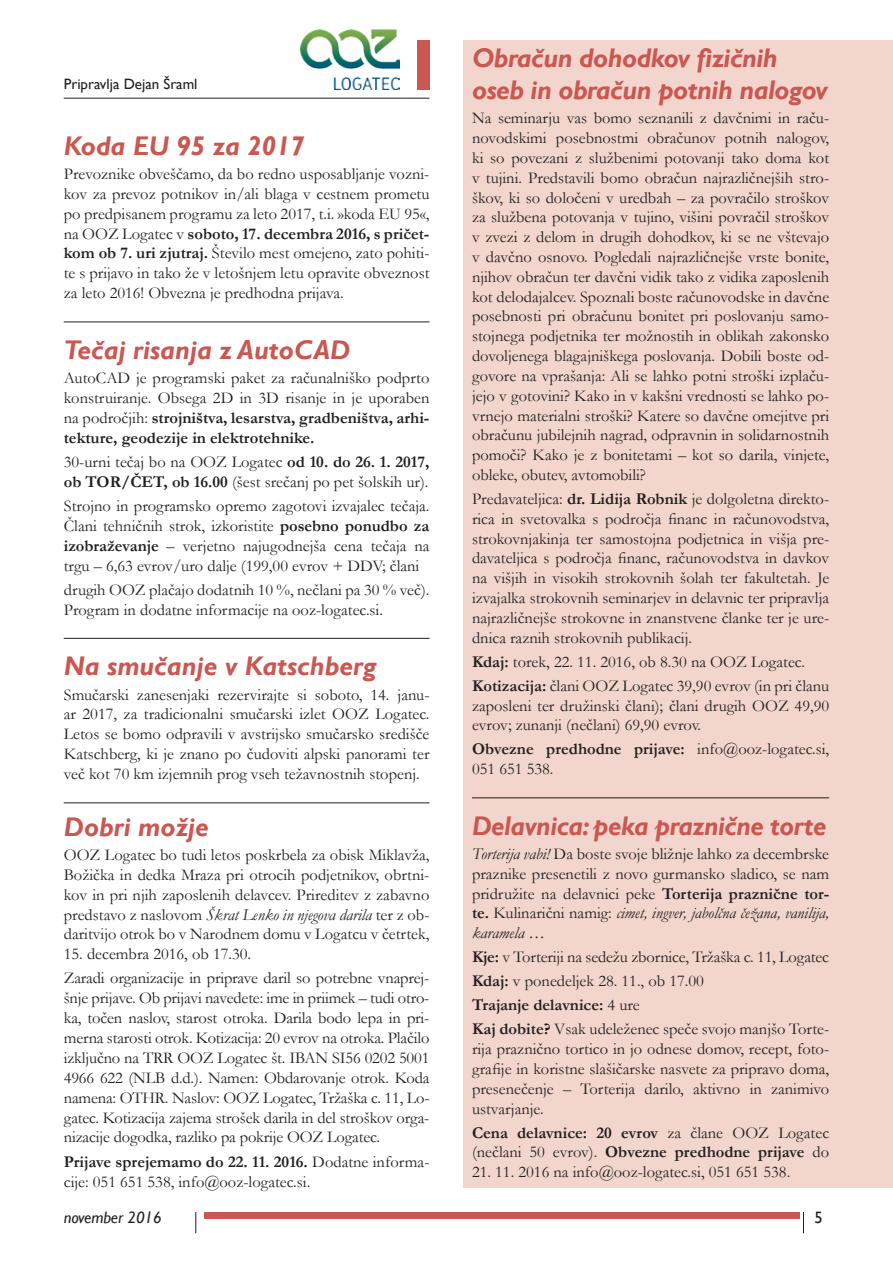
<style>
.page{position:relative;width:893px;height:1263px;background:#fff}
.page>*{position:absolute;margin:0;border:0;box-sizing:border-box;transform-origin:0 0}
.t1{font:italic 700 27px/32.4px "Gill Sans";letter-spacing:-.02em;color:#ca5751}
.t2{font:italic 700 27px "Gill Sans";color:#ca5751}
.t3{font:16.5px/19.8px "Garamond";color:#231f20;text-align:justify}
.t4{font:700 16.5px/19.8px "Garamond";color:#231f20}
.t5{font:italic 16.5px "Gill Sans";letter-spacing:-.01em;color:#231f20}
.t6{font:16.5px "Gill Sans";color:#231f20}
.t7{font:15px "Gill Sans";color:#231f20}
.s1{font-weight:700}
.s2{font-style:italic}
.s3{font-weight:400}
</style>
<div class="page">
<div style="left:463px;top:40px;width:430px;height:1147px;background:#f2d6cd"></div>
<svg style="left:803px;top:1212px;width:1px;height:21px"></svg>
<div style="left:204px;top:1212px;width:595px;height:6px;background:#ca5751"></div>
<svg style="left:196px;top:1212px;width:1px;height:21px"></svg>
<hr style="left:64px;top:98px;width:365px;height:1px;background:#231f20">
<div style="left:417px;top:40px;width:12px;height:49px;background:#ca5751"></div>
<img style="left:300px;top:30px;width:100px;height:59px">
<hr style="left:472px;top:797px;width:357px;height:1px;background:#231f20">
<hr style="left:64px;top:321px;width:365px;height:1px;background:#231f20">
<hr style="left:64px;top:638px;width:365px;height:1px;background:#231f20">
<hr style="left:64px;top:802px;width:365px;height:1px;background:#231f20">
<p class="t7" style="left:64px;top:76px;width:135px">Pripravlja Dejan Šraml</p>
<h1 class="t2" style="left:64px;top:130px;width:243px">Koda EU 95 za 2017</h1>
<p class="t3" style="left:64px;top:163px;width:367px">Prevoznike obveščamo, da bo redno usposabljanje vozni&shy;kov za prevoz potnikov in/ali blaga v cestnem prometu po predpisanem programu za leto 2017, t.i. »koda EU 95«, na OOZ Logatec v <span class="s1">soboto, 17. decembra 2016, s pričet&shy;kom ob 7. uri zjutraj.</span> Število mest omejeno, zato pohiti&shy;te s prijavo in tako že v letošnjem letu opravite obveznost za leto 2016! Obvezna je predhodna prijava.</p>
<h1 class="t2" style="left:64px;top:334px;width:288px">Tečaj risanja z AutoCAD</h1>
<p class="t3" style="left:64px;top:368px;width:367px">AutoCAD je programski paket za računalniško podprto konstruiranje. Obsega 2D in 3D risanje in je uporaben na področjih: <span class="s1">strojništva, lesarstva, gradbeništva, arhi&shy;tekture, geodezije in elektrotehnike.</span></p>
<p class="t3" style="left:64px;top:451px;width:367px">30-urni tečaj bo na OOZ Logatec <span class="s1">od 10. do 26. 1. 2017, ob TOR/ČET, ob 16.00</span> (šest srečanj po pet šolskih ur).</p>
<p class="t3" style="left:64px;top:495px;width:367px">Strojno in programsko opremo zagotovi izvajalec tečaja.<br>Člani tehničnih strok, izkoristite <span class="s1">posebno ponudbo za izobraževanje</span> – verjetno najugodnejša cena tečaja na trgu – 6,63 evrov/uro dalje (199,00 evrov + DDV; člani</p>
<p class="t3" style="left:64px;top:579px;width:367px">drugih OOZ plačajo dodatnih 10 %, nečlani pa 30 % več).<br>Program in dodatne informacije na ooz-logatec.si.</p>
<h1 class="t2" style="left:64px;top:651px;width:314px">Na smučanje v Katschberg</h1>
<p class="t3" style="left:64px;top:684px;width:367px">Smučarski zanesenjaki rezervirajte si soboto, 14. janu&shy;ar 2017, za tradicionalni smučarski izlet OOZ Logatec.<br>Letos se bomo odpravili v avstrijsko smučarsko središče Katschberg, ki je znano po čudoviti alpski panorami ter več kot 70 km izjemnih prog vseh težavnostnih stopenj.</p>
<h1 class="t2" style="left:64px;top:811px;width:147px">Dobri možje</h1>
<p class="t3" style="left:64px;top:844px;width:367px">OOZ Logatec bo tudi letos poskrbela za obisk Miklavža, Božička in dedka Mraza pri otrocih podjetnikov, obrtni&shy;kov in pri njih zaposlenih delavcev. Prireditev z zabavno predstavo z naslovom <span class="s2">Škrat Lenko in njegova darila</span> ter z ob&shy;daritvijo otrok bo v Narodnem domu v Logatcu v četrtek,</p>
<p class="t3" style="left:64px;top:941px;width:367px;line-height:24.2px">15. decembra 2016, ob 17.30.<br>Zaradi organizacije in priprave daril so potrebne vnaprej-</p>
<p class="t3" style="left:64px;top:988px;width:367px">šnje prijave. Ob prijavi navedete: ime in priimek – tudi otro&shy;ka, točen naslov, starost otroka. Darila bodo lepa in pri&shy;merna starosti otrok. Kotizacija: 20 evrov na otroka. Plačilo izključno na TRR OOZ Logatec št. IBAN SI56 0202 5001<br>4966 622 (NLB d.d.). Namen: Obdarovanje otrok. Koda namena: OTHR. Naslov: OOZ Logatec, Tržaška c. 11, Lo&shy;gatec. Kotizacija zajema strošek darila in del stroškov orga&shy;nizacije dogodka, razliko pa pokrije OOZ Logatec.</p>
<p class="t3" style="left:64px;top:1151px;width:367px"><span class="s1">Prijave sprejemamo do 22. 11. 2016.</span> Dodatne informa&shy;cije: 051 651 538, info@ooz-logatec.si.</p>
<h1 class="t1" style="left:472px;top:42px;width:357px">Obračun dohodkov fizičnih oseb in obračun potnih nalogov</h1>
<p class="t3" style="left:472px;top:108px;width:359px">Na seminarju vas bomo seznanili z davčnimi in raču&shy;novodskimi posebnostmi obračunov potnih nalogov, ki so povezani z službenimi potovanji tako doma kot v tujini. Predstavili bomo obračun najrazličnejših stro&shy;škov, ki so določeni v uredbah – za povračilo stroškov za službena potovanja v tujino, višini povračil stroškov v zvezi z delom in drugih dohodkov, ki se ne vštevajo v davčno osnovo. Pogledali najrazličnejše vrste bonite, njihov obračun ter davčni vidik tako z vidika zaposlenih kot delodajalcev. Spoznali boste računovodske in davčne posebnosti pri obračunu bonitet pri poslovanju samo&shy;stojnega podjetnika ter možnostih in oblikah zakonsko dovoljenega blagajniškega poslovanja. Dobili boste od&shy;govore na vprašanja: Ali se lahko potni stroški izplaču&shy;jejo v gotovini? Kako in v kakšni vrednosti se lahko po&shy;vrnejo materialni stroški? Katere so davčne omejitve pri obračunu jubilejnih nagrad, odpravnin in solidarnostnih pomoči? Kako je z bonitetami – kot so darila, vinjete, obleke, obutev, avtomobili?</p>
<p class="t3" style="left:472px;top:488px;width:359px">Predavateljica: <span class="s1">dr. Lidija Robnik</span> je dolgoletna direkto&shy;rica in svetovalka s področja financ in računovodstva, strokovnjakinja ter samostojna podjetnica in višja pre&shy;davateljica s področja financ, računovodstva in davkov na višjih in visokih strokovnih šolah ter fakultetah. Je izvajalka strokovnih seminarjev in delavnic ter pripravlja najrazličnejše strokovne in znanstvene članke ter je ure&shy;dnica raznih strokovnih publikacij.</p>
<p class="t3" style="left:472px;top:649px;width:359px;line-height:24px"><span class="s1">Kdaj:</span> torek, 22. 11. 2016, ob 8.30 na OOZ Logatec.<br><span class="s1">Kotizacija:</span> člani OOZ Logatec 39,90 evrov (in pri članu</p>
<p class="t3" style="left:472px;top:695px;width:359px">zaposleni ter družinski člani); člani drugih OOZ 49,90 evrov; zunanji (nečlani) 69,90 evrov.</p>
<p class="t3" style="left:472px;top:739px;width:359px"><span class="s1">Obvezne predhodne prijave:</span> info@ooz-logatec.si,<br>051 651 538.</p>
<h1 class="t1" style="left:472px;top:810px;width:356px">Delavnica: peka praznične torte</h1>
<p class="t3" style="left:472px;top:843px;width:359px"><span class="s2">Torterija vabi!</span> Da boste svoje bližnje lahko za decembrske praznike presenetili z novo gurmansko sladico, se nam pridružite na delavnici peke <span class="s1">Torterija praznične tor&shy;te.</span> Kulinarični namig: <span class="s2">cimet, ingver, jabolčna čežana, vanilija, karamela …</span></p>
<p class="t3" style="left:472px;top:944px;width:359px;line-height:24px;text-align:left"><span class="s1">Kje:</span> v Torteriji na sedežu zbornice, Tržaška c. 11, Logatec <span class="s1">Kdaj:</span> v ponedeljek 28. 11., ob 17.00<br><span class="s1">Trajanje delavnice:</span> 4 ure<br><span class="s1">Kaj dobite?</span> Vsak udeleženec speče svojo manjšo Torte-</p>
<p class="t3" style="left:472px;top:1039px;width:359px">rija praznično tortico in jo odnese domov, recept, foto&shy;grafije in koristne slašičarske nasvete za pripravo doma, presenečenje – Torterija darilo, aktivno in zanimivo ustvarjanje.</p>
<p class="t4" style="left:472px;top:1122px;width:359px">Cena delavnice: 20 evrov <span class="s3">za člane OOZ Logatec (nečlani 50 evrov).</span> Obvezne predhodne prijave <span class="s3">do</span></p>
<p class="t3" style="left:472px;top:1162px;width:320px">21. 11. 2016 na info@ooz-logatec.si, 051 651 538.</p>
<p class="t5" style="left:64px;top:1208px;width:100px">november 2016</p>
<p class="t6" style="left:814px;top:1208px;width:10px">5</p>
</div>
